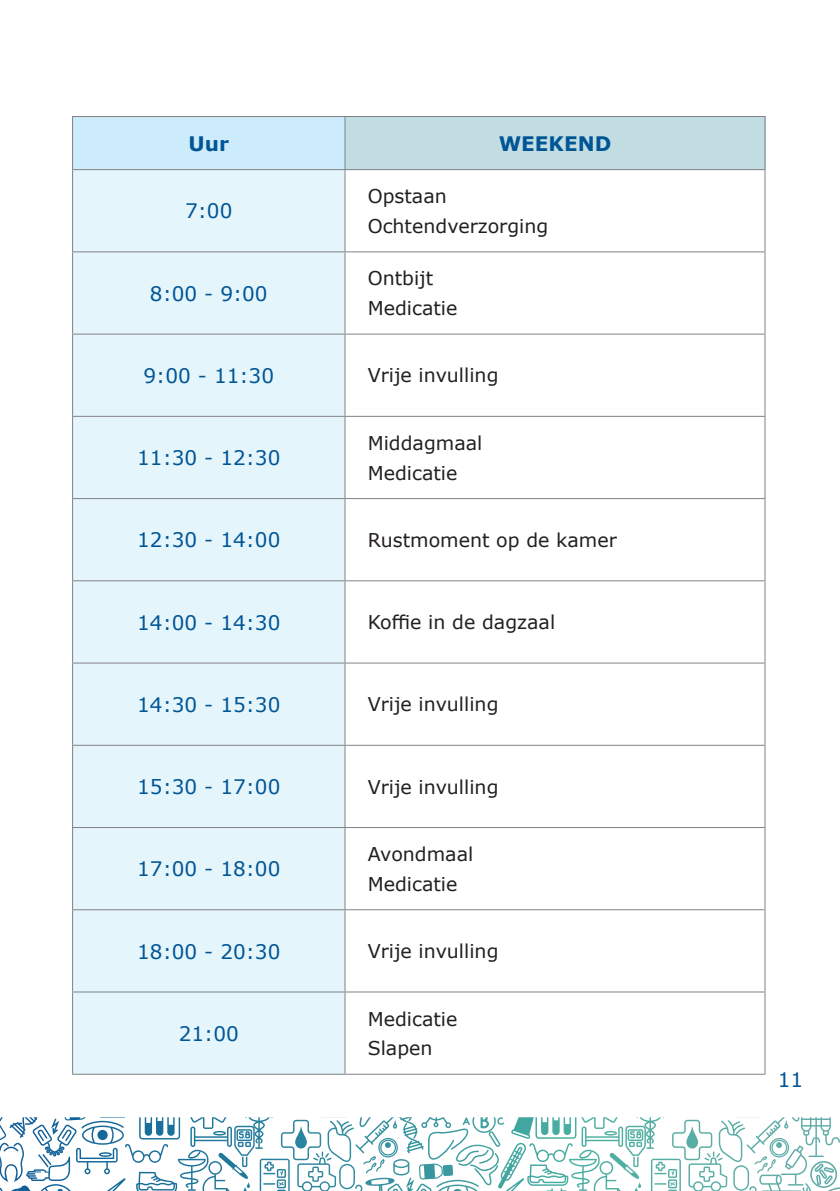
<style>
.page{position:relative;width:840px;height:1191px;background:#fff}
.page>*{position:absolute;margin:0;border:0;box-sizing:border-box;transform-origin:0 0}
.opsomming_na_tussentitel_---_enter_1{font:20px "Verdana";color:#005595}
.opsomming_na_tussentitel_---_enter_1-2{font:700 20px "Verdana";color:#005595}
.tekst_zonder_enter{font:19px "Verdana";color:#231f20}
</style>
<div class="page">
<svg style="left:0;top:1117px;width:839px;height:74px"></svg>
<div style="left:72px;top:116px;width:273px;height:54px;background:#ccecfb"></div>
<div style="left:345px;top:116px;width:419px;height:54px;background:#c2dee3"></div>
<div style="left:73px;top:170px;width:271px;height:903px;background:#e5f5fc"></div>
<hr style="left:72px;top:116px;width:273px;height:1px;background:#808285">
<hr style="left:72px;top:117px;width:1px;height:52px;background:#808285">
<hr style="left:345px;top:116px;width:420px;height:1px;background:#808285">
<hr style="left:344px;top:117px;width:1px;height:52px;background:#808285">
<hr style="left:764px;top:117px;width:1px;height:52px;background:#808285">
<hr style="left:72px;top:169px;width:273px;height:1px;background:#808285">
<hr style="left:72px;top:170px;width:1px;height:81px;background:#808285">
<hr style="left:345px;top:169px;width:420px;height:1px;background:#808285">
<hr style="left:344px;top:170px;width:1px;height:81px;background:#808285">
<hr style="left:764px;top:170px;width:1px;height:81px;background:#808285">
<hr style="left:72px;top:251px;width:273px;height:1px;background:#808285">
<hr style="left:72px;top:252px;width:1px;height:81px;background:#808285">
<hr style="left:345px;top:251px;width:420px;height:1px;background:#808285">
<hr style="left:344px;top:252px;width:1px;height:81px;background:#808285">
<hr style="left:764px;top:252px;width:1px;height:81px;background:#808285">
<hr style="left:72px;top:333px;width:273px;height:1px;background:#808285">
<hr style="left:72px;top:334px;width:1px;height:82px;background:#808285">
<hr style="left:345px;top:333px;width:420px;height:1px;background:#808285">
<hr style="left:344px;top:334px;width:1px;height:82px;background:#808285">
<hr style="left:764px;top:334px;width:1px;height:82px;background:#808285">
<hr style="left:72px;top:416px;width:273px;height:1px;background:#808285">
<hr style="left:72px;top:417px;width:1px;height:81px;background:#808285">
<hr style="left:345px;top:416px;width:420px;height:1px;background:#808285">
<hr style="left:344px;top:417px;width:1px;height:81px;background:#808285">
<hr style="left:764px;top:417px;width:1px;height:81px;background:#808285">
<hr style="left:72px;top:498px;width:273px;height:1px;background:#808285">
<hr style="left:72px;top:499px;width:1px;height:81px;background:#808285">
<hr style="left:345px;top:498px;width:420px;height:1px;background:#808285">
<hr style="left:344px;top:499px;width:1px;height:81px;background:#808285">
<hr style="left:764px;top:499px;width:1px;height:81px;background:#808285">
<hr style="left:72px;top:580px;width:273px;height:1px;background:#808285">
<hr style="left:72px;top:581px;width:1px;height:81px;background:#808285">
<hr style="left:345px;top:580px;width:420px;height:1px;background:#808285">
<hr style="left:344px;top:581px;width:1px;height:81px;background:#808285">
<hr style="left:764px;top:581px;width:1px;height:81px;background:#808285">
<hr style="left:72px;top:662px;width:273px;height:1px;background:#808285">
<hr style="left:72px;top:663px;width:1px;height:82px;background:#808285">
<hr style="left:345px;top:662px;width:420px;height:1px;background:#808285">
<hr style="left:344px;top:663px;width:1px;height:82px;background:#808285">
<hr style="left:764px;top:663px;width:1px;height:82px;background:#808285">
<hr style="left:72px;top:745px;width:273px;height:1px;background:#808285">
<hr style="left:72px;top:746px;width:1px;height:81px;background:#808285">
<hr style="left:345px;top:745px;width:420px;height:1px;background:#808285">
<hr style="left:344px;top:746px;width:1px;height:81px;background:#808285">
<hr style="left:764px;top:746px;width:1px;height:81px;background:#808285">
<hr style="left:72px;top:827px;width:273px;height:1px;background:#808285">
<hr style="left:72px;top:828px;width:1px;height:81px;background:#808285">
<hr style="left:345px;top:827px;width:420px;height:1px;background:#808285">
<hr style="left:344px;top:828px;width:1px;height:81px;background:#808285">
<hr style="left:764px;top:828px;width:1px;height:81px;background:#808285">
<hr style="left:72px;top:909px;width:273px;height:1px;background:#808285">
<hr style="left:72px;top:910px;width:1px;height:81px;background:#808285">
<hr style="left:345px;top:909px;width:420px;height:1px;background:#808285">
<hr style="left:344px;top:910px;width:1px;height:81px;background:#808285">
<hr style="left:764px;top:910px;width:1px;height:81px;background:#808285">
<hr style="left:72px;top:991px;width:273px;height:1px;background:#808285">
<hr style="left:72px;top:992px;width:1px;height:81px;background:#808285">
<hr style="left:345px;top:991px;width:420px;height:1px;background:#808285">
<hr style="left:344px;top:992px;width:1px;height:81px;background:#808285">
<hr style="left:764px;top:992px;width:1px;height:81px;background:#808285">
<hr style="left:72px;top:1073px;width:273px;height:1px;background:#808285">
<hr style="left:345px;top:1073px;width:420px;height:1px;background:#808285">
<p class="opsomming_na_tussentitel_---_enter_1-2" style="left:188px;top:129px;width:42px">Uur</p>
<p class="opsomming_na_tussentitel_---_enter_1-2" style="left:498px;top:129px;width:114px">WEEKEND</p>
<p class="opsomming_na_tussentitel_---_enter_1" style="left:185px;top:197px;width:49px">7:00</p>
<p class="opsomming_na_tussentitel_---_enter_1" style="left:150px;top:280px;width:119px">8:00 - 9:00</p>
<p class="tekst_zonder_enter" style="left:367px;top:183px;width:81px">Opstaan</p>
<p class="tekst_zonder_enter" style="left:367px;top:213px;width:182px">Ochtendverzorging</p>
<p class="tekst_zonder_enter" style="left:367px;top:265px;width:67px">Ontbijt</p>
<p class="tekst_zonder_enter" style="left:367px;top:295px;width:91px">Medicatie</p>
<p class="opsomming_na_tussentitel_---_enter_1" style="left:143px;top:362px;width:132px">9:00 - 11:30</p>
<p class="tekst_zonder_enter" style="left:367px;top:362px;width:132px">Vrije invulling</p>
<p class="opsomming_na_tussentitel_---_enter_1" style="left:137px;top:444px;width:145px">11:30 - 12:30</p>
<p class="tekst_zonder_enter" style="left:367px;top:430px;width:116px">Middagmaal</p>
<p class="tekst_zonder_enter" style="left:367px;top:459px;width:91px">Medicatie</p>
<p class="opsomming_na_tussentitel_---_enter_1" style="left:137px;top:526px;width:145px">12:30 - 14:00</p>
<p class="tekst_zonder_enter" style="left:367px;top:527px;width:250px">Rustmoment op de kamer</p>
<p class="opsomming_na_tussentitel_---_enter_1" style="left:137px;top:608px;width:145px">14:00 - 14:30</p>
<p class="tekst_zonder_enter" style="left:367px;top:609px;width:189px">Koffie in de dagzaal</p>
<p class="opsomming_na_tussentitel_---_enter_1" style="left:137px;top:691px;width:145px">14:30 - 15:30</p>
<p class="tekst_zonder_enter" style="left:367px;top:691px;width:132px">Vrije invulling</p>
<p class="opsomming_na_tussentitel_---_enter_1" style="left:137px;top:773px;width:145px">15:30 - 17:00</p>
<p class="tekst_zonder_enter" style="left:367px;top:773px;width:132px">Vrije invulling</p>
<p class="opsomming_na_tussentitel_---_enter_1" style="left:137px;top:855px;width:145px">17:00 - 18:00</p>
<p class="tekst_zonder_enter" style="left:367px;top:841px;width:107px">Avondmaal</p>
<p class="tekst_zonder_enter" style="left:367px;top:870px;width:91px">Medicatie</p>
<p class="opsomming_na_tussentitel_---_enter_1" style="left:137px;top:937px;width:145px">18:00 - 20:30</p>
<p class="tekst_zonder_enter" style="left:367px;top:938px;width:132px">Vrije invulling</p>
<p class="opsomming_na_tussentitel_---_enter_1" style="left:179px;top:1019px;width:61px">21:00</p>
<p class="tekst_zonder_enter" style="left:367px;top:1005px;width:91px">Medicatie</p>
<p class="tekst_zonder_enter" style="left:367px;top:1035px;width:66px">Slapen</p>
<p class="opsomming_na_tussentitel_---_enter_1" style="left:777px;top:1066px;width:27px">11</p>
</div>
